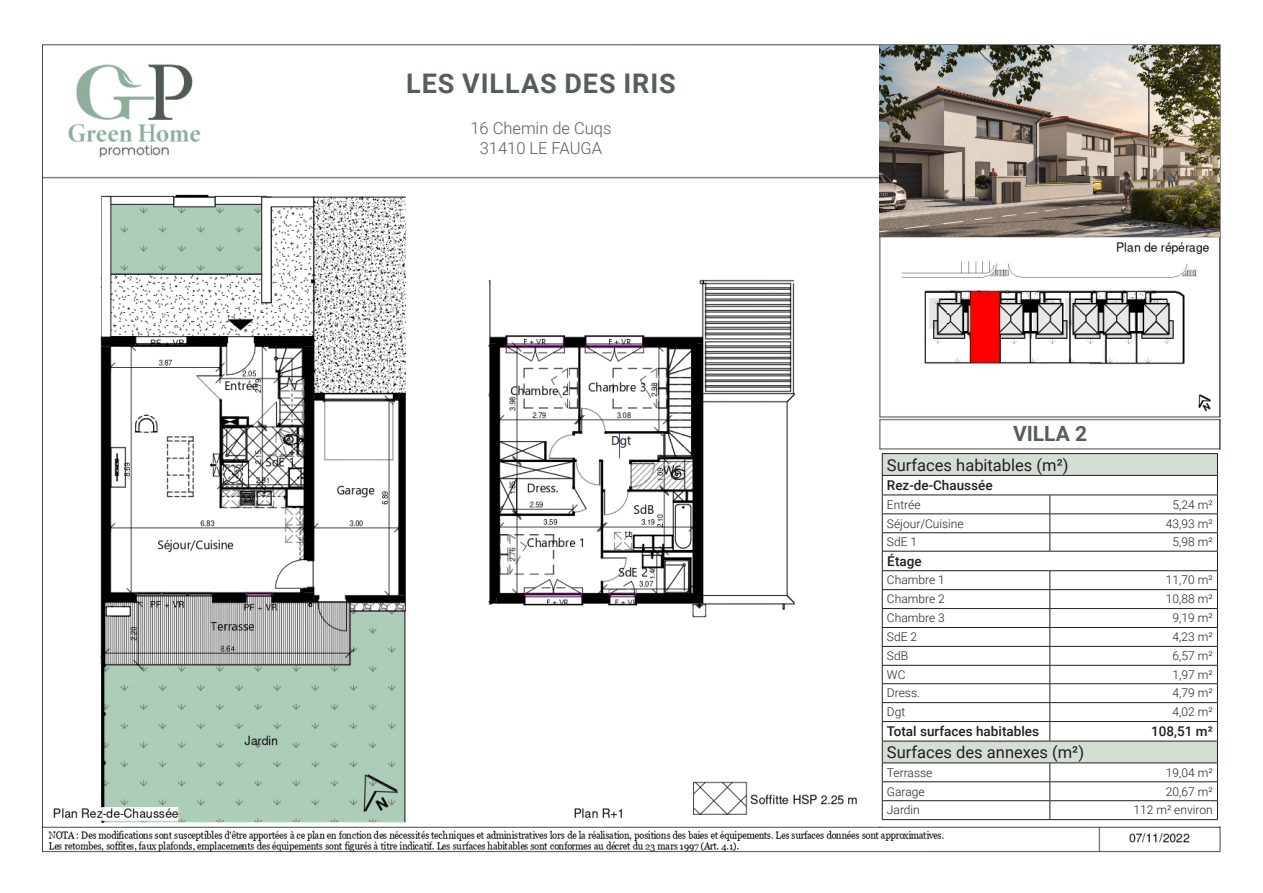
<style>
.page{position:relative;width:1263px;height:893px;background:#fff}
.page>*{position:absolute;margin:0;border:0;box-sizing:border-box;transform-origin:0 0}
.t1{font:700 27px "Roboto";letter-spacing:.035em;color:#565f57}
.t2{font:700 21px "Roboto";color:#565f57}
.t3{font:16.5px "Roboto";color:#231f20}
.t4{font:300 16.5px "Roboto";color:#565f57}
.t5{font:500 13.5px "Roboto";color:#231f20}
.t6{font:300 12px "Roboto";color:#231f20}
</style>
<div class="page">
<img style="left:42px;top:44px;width:1179px;height:809px">
<div style="left:341px;top:72px;width:400px;height:84px;background:#fff"></div>
<div style="left:882px;top:426px;width:336px;height:18px;background:#fff"></div>
<div style="left:882px;top:453px;width:336px;height:368px;background:#fff"></div>
<svg style="left:883px;top:454px;width:334px;height:309px"></svg>
<hr style="left:882px;top:453px;width:168px;height:1px;background:#231f20">
<hr style="left:1050px;top:453px;width:168px;height:1px;background:#231f20">
<hr style="left:882px;top:475px;width:168px;height:1px;background:#231f20">
<hr style="left:1050px;top:475px;width:168px;height:1px;background:#231f20">
<hr style="left:882px;top:495px;width:168px;height:1px;background:#231f20">
<hr style="left:1050px;top:495px;width:168px;height:1px;background:#231f20">
<hr style="left:882px;top:514px;width:168px;height:1px;background:#231f20">
<hr style="left:1050px;top:514px;width:168px;height:1px;background:#231f20">
<hr style="left:882px;top:532px;width:168px;height:1px;background:#231f20">
<hr style="left:1050px;top:532px;width:168px;height:1px;background:#231f20">
<svg style="left:1049px;top:495px;width:1px;height:56px"></svg>
<hr style="left:882px;top:551px;width:168px;height:1px;background:#231f20">
<hr style="left:1050px;top:551px;width:168px;height:1px;background:#231f20">
<hr style="left:882px;top:570px;width:168px;height:1px;background:#231f20">
<hr style="left:1050px;top:570px;width:168px;height:1px;background:#231f20">
<hr style="left:882px;top:589px;width:168px;height:1px;background:#231f20">
<hr style="left:1050px;top:589px;width:168px;height:1px;background:#231f20">
<hr style="left:882px;top:608px;width:168px;height:1px;background:#231f20">
<hr style="left:1050px;top:608px;width:168px;height:1px;background:#231f20">
<hr style="left:882px;top:627px;width:168px;height:1px;background:#231f20">
<hr style="left:1050px;top:627px;width:168px;height:1px;background:#231f20">
<hr style="left:882px;top:646px;width:168px;height:1px;background:#231f20">
<hr style="left:1050px;top:646px;width:168px;height:1px;background:#231f20">
<hr style="left:882px;top:665px;width:168px;height:1px;background:#231f20">
<hr style="left:1050px;top:665px;width:168px;height:1px;background:#231f20">
<hr style="left:882px;top:683px;width:168px;height:1px;background:#231f20">
<hr style="left:1050px;top:683px;width:168px;height:1px;background:#231f20">
<hr style="left:882px;top:702px;width:168px;height:1px;background:#231f20">
<hr style="left:1050px;top:702px;width:168px;height:1px;background:#231f20">
<hr style="left:882px;top:721px;width:168px;height:1px;background:#231f20">
<hr style="left:1050px;top:721px;width:168px;height:1px;background:#231f20">
<svg style="left:1049px;top:571px;width:1px;height:170px"></svg>
<hr style="left:882px;top:741px;width:168px;height:1px;background:#231f20">
<hr style="left:1050px;top:741px;width:168px;height:1px;background:#231f20">
<hr style="left:882px;top:763px;width:168px;height:1px;background:#231f20">
<hr style="left:1050px;top:763px;width:168px;height:1px;background:#231f20">
<hr style="left:882px;top:781px;width:168px;height:1px;background:#231f20">
<hr style="left:1050px;top:781px;width:168px;height:1px;background:#231f20">
<hr style="left:882px;top:800px;width:168px;height:1px;background:#231f20">
<svg style="left:882px;top:454px;width:1px;height:365px"></svg>
<hr style="left:1050px;top:800px;width:168px;height:1px;background:#231f20">
<svg style="left:1049px;top:763px;width:1px;height:56px"></svg>
<svg style="left:1217px;top:454px;width:1px;height:365px"></svg>
<hr style="left:882px;top:819px;width:168px;height:1px;background:#231f20">
<hr style="left:1050px;top:819px;width:168px;height:1px;background:#231f20">
<img style="left:879px;top:45px;width:340px;height:191px">
<p class="t1" style="left:406px;top:64px;width:271px">LES VILLAS DES IRIS</p>
<p class="t4" style="left:470px;top:117px;width:143px">16 Chemin de Cuqs</p>
<p class="t4" style="left:480px;top:136px;width:124px">31410 LE FAUGA</p>
<p class="t2" style="left:1013px;top:419px;width:76px">VILLA 2</p>
<p class="t3" style="left:887px;top:453px;width:183px">Surfaces habitables (m²)</p>
<p class="t5" style="left:887px;top:476px;width:107px">Rez-de-Chaussée</p>
<p class="t6" style="left:887px;top:496px;width:35px">Entrée</p>
<p class="t6" style="left:1172px;top:496px;width:42px">5,24 m²</p>
<p class="t6" style="left:887px;top:515px;width:78px">Séjour/Cuisine</p>
<p class="t6" style="left:1166px;top:515px;width:48px">43,93 m²</p>
<p class="t6" style="left:887px;top:534px;width:32px">SdE 1</p>
<p class="t6" style="left:1172px;top:534px;width:42px">5,98 m²</p>
<p class="t5" style="left:887px;top:552px;width:36px">Étage</p>
<p class="t6" style="left:887px;top:572px;width:59px">Chambre 1</p>
<p class="t6" style="left:1166px;top:572px;width:48px">11,70 m²</p>
<p class="t6" style="left:887px;top:591px;width:59px">Chambre 2</p>
<p class="t6" style="left:1166px;top:591px;width:48px">10,88 m²</p>
<p class="t6" style="left:887px;top:610px;width:59px">Chambre 3</p>
<p class="t6" style="left:1172px;top:610px;width:42px">9,19 m²</p>
<p class="t6" style="left:887px;top:628px;width:32px">SdE 2</p>
<p class="t6" style="left:1172px;top:628px;width:42px">4,23 m²</p>
<p class="t6" style="left:887px;top:647px;width:23px">SdB</p>
<p class="t6" style="left:1172px;top:647px;width:42px">6,57 m²</p>
<p class="t6" style="left:887px;top:666px;width:20px">WC</p>
<p class="t6" style="left:1172px;top:666px;width:42px">1,97 m²</p>
<p class="t6" style="left:887px;top:685px;width:34px">Dress.</p>
<p class="t6" style="left:1172px;top:685px;width:42px">4,79 m²</p>
<p class="t6" style="left:887px;top:704px;width:20px">Dgt</p>
<p class="t6" style="left:1172px;top:704px;width:42px">4,02 m²</p>
<p class="t5" style="left:887px;top:722px;width:154px">Total surfaces habitables</p>
<p class="t5" style="left:1151px;top:722px;width:63px">108,51 m²</p>
<p class="t3" style="left:887px;top:741px;width:199px">Surfaces des annexes (m²)</p>
<p class="t6" style="left:887px;top:764px;width:47px">Terrasse</p>
<p class="t6" style="left:1166px;top:764px;width:48px">19,04 m²</p>
<p class="t6" style="left:887px;top:783px;width:39px">Garage</p>
<p class="t6" style="left:1166px;top:783px;width:48px">20,67 m²</p>
<p class="t6" style="left:887px;top:802px;width:34px">Jardin</p>
<p class="t6" style="left:1133px;top:802px;width:81px">112 m² environ</p>
</div>
